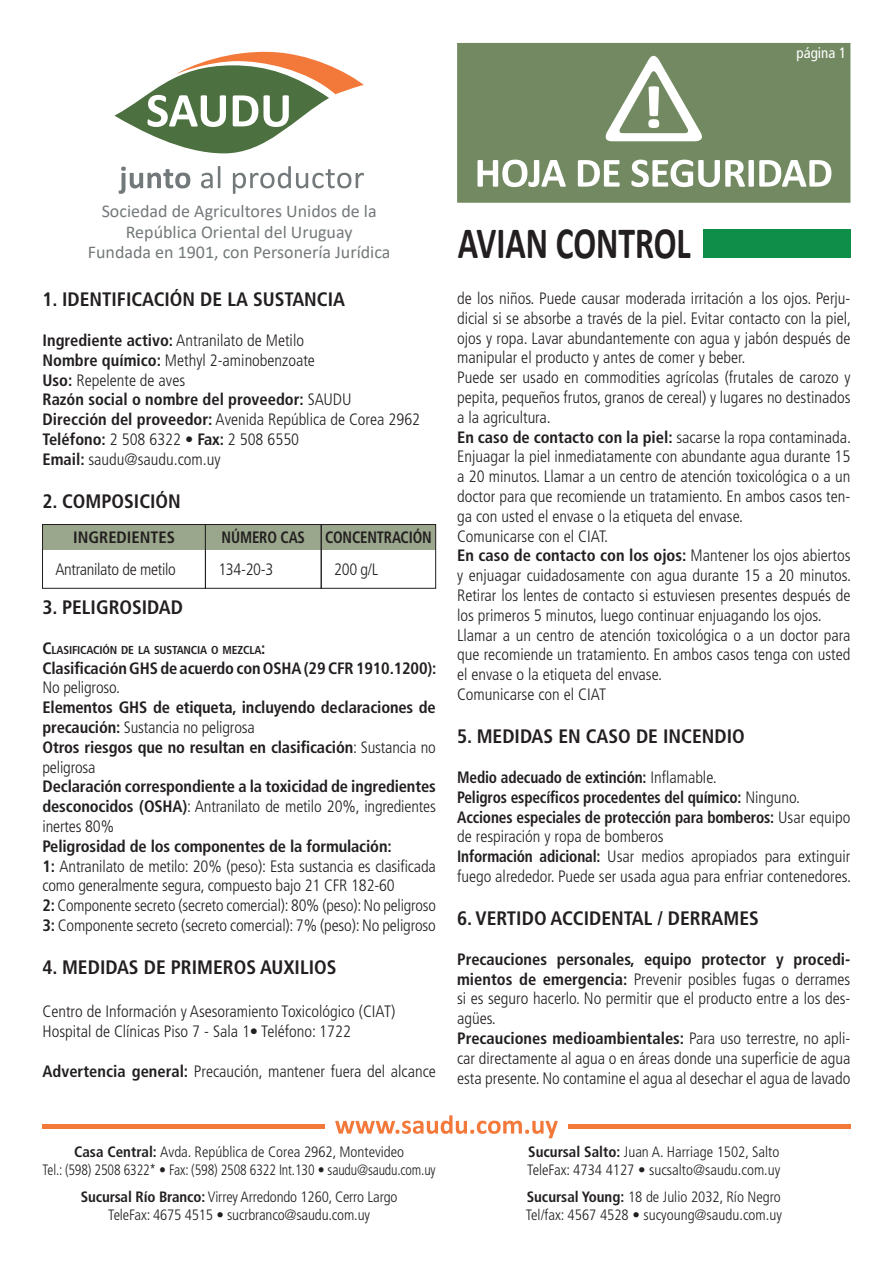
<style>
.page{position:relative;width:893px;height:1263px;background:#fff}
.page>*{position:absolute;margin:0;border:0;box-sizing:border-box;transform-origin:0 0}
.t1{font:700 45px "Calibri";color:#231f20;scale:.75 1}
.t2{font:700 condensed 19.5px "Frutiger LT Std";color:#231f20}
.t3{font:18px/21.6px "Calibri";color:#73797a;text-align:center}
.t4{font:300 condensed 16.5px/19.8px "Frutiger LT Std";color:#231f20}
.t5{font:700 condensed 16.5px/19.8px "Frutiger LT Std";letter-spacing:-.01em;color:#231f20}
.t6{font:700 condensed 16.5px "Frutiger LT Std";letter-spacing:-.01em;color:#231f20;scale:.9 1}
.t7{font:300 condensed 16.5px "Frutiger LT Std";letter-spacing:-.02em;color:#231f20}
.t8{font:300 condensed 15px/18px "Frutiger LT Std";color:#231f20;text-align:center}
.t9{font:condensed 15px "Frutiger LT Std";color:#fff}
.t10{font:700 condensed 11.55px "Frutiger LT Std";letter-spacing:-.015em;color:#231f20}
.s1{font-weight:700}
.s2{font-size:16.5px}
.s3{font-weight:300}
</style>
<div class="page">
<svg style="left:43px;top:1125px;width:282px;height:4px"></svg>
<svg style="left:568px;top:1125px;width:282px;height:4px"></svg>
<svg style="left:335px;top:1115px;width:223px;height:23px"></svg>
<svg style="left:457px;top:43px;width:393px;height:160px;background:#829674"></svg>
<svg style="left:119px;top:167px;width:71px;height:27px"></svg>
<svg style="left:201px;top:166px;width:19px;height:22px"></svg>
<svg style="left:233px;top:166px;width:131px;height:28px"></svg>
<svg style="left:114px;top:52px;width:250px;height:101px"></svg>
<div style="left:703px;top:229px;width:147px;height:29px;background:#0e8e49"></div>
<div style="left:43px;top:524px;width:163px;height:26px;background:#9aa78c"></div>
<div style="left:42px;top:524px;width:164px;height:64px;border:1px solid #231f20"></div>
<div style="left:206px;top:524px;width:115px;height:26px;background:#9aa78c"></div>
<div style="left:321px;top:524px;width:115px;height:26px;background:#9aa78c"></div>
<div style="left:205px;top:524px;width:116px;height:64px;border:1px solid #231f20"></div>
<div style="left:321px;top:524px;width:115px;height:64px;border:1px solid #231f20"></div>
<p class="t9" style="left:796px;top:45px;width:51px">página 1</p>
<p class="t3" style="left:102px;top:199px;width:276px">Sociedad de Agricultores Unidos de la<br>República Oriental del Uruguay</p>
<p class="t3" style="left:88px;top:240px;width:304px">Fundada en 1901, con Personería Jurídica</p>
<p class="t2" style="left:43px;top:288px;width:304px">1. IDENTIFICACIÓN DE LA SUSTANCIA</p>
<p class="t4" style="left:43px;top:330px;width:379px"><span class="s1">Ingrediente activo:</span> Antranilato de Metilo<br><span class="s1">Nombre químico:</span> Methyl 2-aminobenzoate<br><span class="s1">Uso:</span> Repelente de aves<br><span class="s1">Razón social o nombre del proveedor:</span> SAUDU<br><span class="s1">Dirección del proveedor:</span> Avenida República de Corea 2962<br><span class="s1">Teléfono:</span> 2 508 6322 • <span class="s1">Fax:</span> 2 508 6550<br><span class="s1">Email:</span> saudu@saudu.com.uy</p>
<p class="t2" style="left:43px;top:490px;width:140px">2. COMPOSICIÓN</p>
<p class="t5" style="left:73px;top:528px;width:103px">INGREDIENTES</p>
<p class="t7" style="left:55px;top:560px;width:122px">Antranilato de metilo</p>
<p class="t6" style="left:222px;top:528px;width:235px">NÚMERO CAS CONCENTRACIÓN</p>
<p class="t4" style="left:218px;top:560px;width:56px">134-20-3</p>
<p class="t4" style="left:334px;top:560px;width:46px">200 g/L</p>
<p class="t2" style="left:43px;top:596px;width:142px">3. PELIGROSIDAD</p>
<p class="t10" style="left:43px;top:643px;width:224px"><span class="s2">C</span>LASIFICACIÓN DE LA SUSTANCIA O MEZCLA<span class="s2">:</span></p>
<p class="t5" style="left:43px;top:658px;width:395px">Clasificación GHS de acuerdo con OSHA (29 CFR 1910.1200):</p>
<p class="t4" style="left:43px;top:678px;width:79px">No peligroso.</p>
<p class="t5" style="left:43px;top:698px;width:395px">Elementos GHS de etiqueta, incluyendo declaraciones de precaución: <span class="s3">Sustancia no peligrosa<br></span>Otros riesgos que no resultan en clasificación<span class="s3">: Sustancia no peligrosa</span></p>
<p class="t5" style="left:43px;top:777px;width:395px;text-align:justify">Declaración correspondiente a la toxicidad de ingredientes desconocidos (OSHA)<span class="s3">: Antranilato de metilo 20%, ingredientes inertes 80%</span></p>
<p class="t4" style="left:43px;top:836px;width:395px"><span class="s1">Peligrosidad de los componentes de la formulación:<br>1:</span> Antranilato de metilo: 20% (peso): Esta sustancia es clasificada como generalmente segura, compuesto bajo 21 CFR 182-60<br><span class="s1">2:</span> Componente secreto (secreto comercial): 80% (peso): No peligroso <span class="s1">3:</span> Componente secreto (secreto comercial): 7% (peso): No peligroso</p>
<p class="t2" style="left:43px;top:956px;width:295px">4. MEDIDAS DE PRIMEROS AUXILIOS</p>
<p class="t4" style="left:43px;top:1002px;width:354px">Centro de Información y Asesoramiento Toxicológico (CIAT)<br>Hospital de Clínicas Piso 7 - Sala 1• Teléfono: 1722</p>
<p class="t4" style="left:43px;top:1061px;width:395px"><span class="s1">Advertencia general:</span> Precaución, mantener fuera del alcance</p>
<h1 class="t1" style="left:458px;top:211px;width:312px">AVIAN CONTROL</h1>
<p class="t4" style="left:457px;top:289px;width:396px">de los niños. Puede causar moderada irritación a los ojos. Perju&shy;dicial si se absorbe a través de la piel. Evitar contacto con la piel, ojos y ropa. Lavar abundantemente con agua y jabón después de manipular el producto y antes de comer y beber.<br>Puede ser usado en commodities agrícolas (frutales de carozo y pepita, pequeños frutos, granos de cereal) y lugares no destinados a la agricultura.<br><span class="s1">En caso de contacto con la piel:</span> sacarse la ropa contaminada.<br>Enjuagar la piel inmediatamente con abundante agua durante 15 a 20 minutos. Llamar a un centro de atención toxicológica o a un doctor para que recomiende un tratamiento. En ambos casos ten&shy;ga con usted el envase o la etiqueta del envase.<br>Comunicarse con el CIAT.<br><span class="s1">En caso de contacto con los ojos:</span> Mantener los ojos abiertos y enjuagar cuidadosamente con agua durante 15 a 20 minutos.<br>Retirar los lentes de contacto si estuviesen presentes después de los primeros 5 minutos, luego continuar enjuagando los ojos.<br>Llamar a un centro de atención toxicológica o a un doctor para que recomiende un tratamiento. En ambos casos tenga con usted el envase o la etiqueta del envase.<br>Comunicarse con el CIAT</p>
<p class="t2" style="left:457px;top:725px;width:289px">5. MEDIDAS EN CASO DE INCENDIO</p>
<p class="t4" style="left:457px;top:767px;width:395px"><span class="s1">Medio adecuado de extinción:</span> Inflamable.<br><span class="s1">Peligros específicos procedentes del químico:</span> Ninguno.<br><span class="s1">Acciones especiales de protección para bomberos:</span> Usar equipo de respiración y ropa de bomberos<br><span class="s1">Información adicional:</span> Usar medios apropiados para extinguir fuego alrededor. Puede ser usada agua para enfriar contenedores.</p>
<p class="t2" style="left:457px;top:907px;width:303px">6. VERTIDO ACCIDENTAL / DERRAMES</p>
<p class="t4" style="left:457px;top:949px;width:395px"><span class="s1">Precauciones personales, equipo protector y procedi&shy;mientos de emergencia:</span> Prevenir posibles fugas o derrames si es seguro hacerlo. No permitir que el producto entre a los des&shy;agües.<br><span class="s1">Precauciones medioambientales:</span> Para uso terrestre, no apli&shy;car directamente al agua o en áreas donde una superficie de agua esta presente. No contamine el agua al desechar el agua de lavado</p>
<p class="t8" style="left:43px;top:1143px;width:395px"><span class="s1">Casa Central:</span> Avda. República de Corea 2962, Montevideo<br>Tel.: (598) 2508 6322* • Fax: (598) 2508 6322 Int.130 • saudu@saudu.com.uy</p>
<p class="t8" style="left:81px;top:1188px;width:318px"><span class="s1">Sucursal Río Branco:</span> Virrey Arredondo 1260, Cerro Largo<br>TeleFax: 4675 4515 • sucrbranco@saudu.com.uy</p>
<p class="t8" style="left:527px;top:1143px;width:255px;text-align:left"><span class="s1">Sucursal Salto:</span> Juan A. Harriage 1502, Salto<br>TeleFax: 4734 4127 • sucsalto@saudu.com.uy</p>
<p class="t8" style="left:526px;top:1188px;width:258px;text-align:left"><span class="s1">Sucursal Young:</span> 18 de Julio 2032, Río Negro<br>Tel/fax: 4567 4528 • sucyoung@saudu.com.uy</p>
</div>
